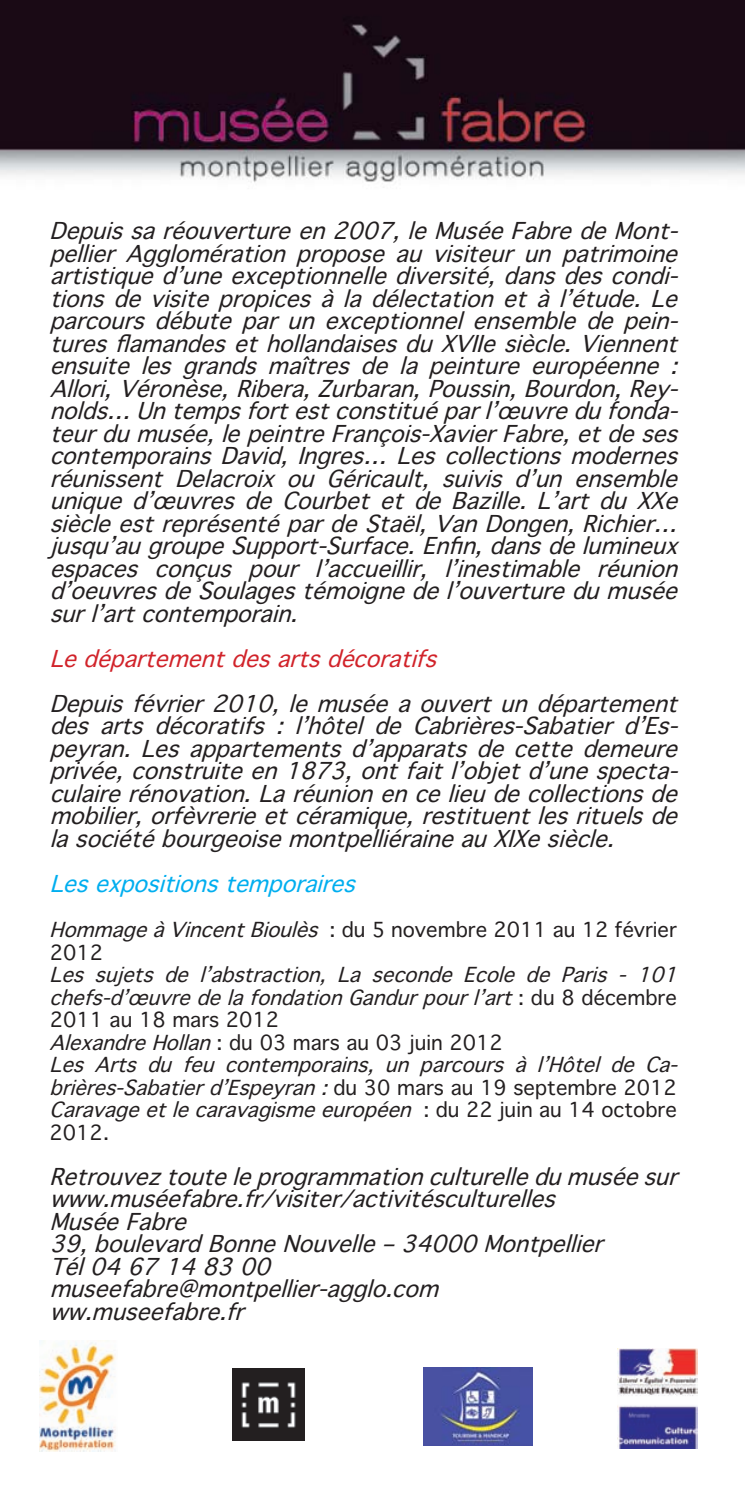
<style>
.page{position:relative;width:745px;height:1489px;background:#fff}
.page>*{position:absolute;margin:0;border:0;box-sizing:border-box;transform-origin:0 0}
.t1{font:italic 22.5px/22.5px "Thonburi";color:#231f20;text-align:justify}
.t2{font:italic 22.5px "Thonburi";color:#d1232a}
.t3{font:italic 22.5px "Thonburi";color:#00aeef}
.t4{font:italic 20px/22.5px "Thonburi";color:#231f20}
.t5{font:20px/22.5px "Thonburi";color:#231f20}
.s1{font-style:italic}
.s2{font-style:normal}
</style>
<div class="page">
<img style="left:0;top:0;width:744px;height:183px">
<img style="left:232px;top:1368px;width:72px;height:72px">
<img style="left:39px;top:1340px;width:77px;height:110px">
<img style="left:617px;top:1348px;width:80px;height:100px">
<img style="left:423px;top:1367px;width:108px;height:78px">
<p class="t1" style="left:50px;top:219px;width:638px">Depuissaréouvertureen2007,leMuséeFabredeMont&shy;pellier Agglomération propose au visiteur un patrimoine artistiqued’uneexceptionnellediversité,dansdescondi&shy;tionsdevisitepropicesàladélectationetàl’étude.Le parcoursdébuteparunexceptionnelensembledepein&shy;turesflamandesethollandaisesduXVIIesiècle.Viennent ensuite les grands maîtres de la peinture européenne :<br>Allori,Véronèse,Ribera,Zurbaran,Poussin,Bourdon,Rey&shy;nolds… Untempsfortestconstituéparl’œuvredufonda&shy;teurdumusée,lepeintreFrançois-XavierFabre,etdeses contemporainsDavid,Ingres… Lescollectionsmodernes réunissent Delacroix ou Géricault, suivis d’un ensemble uniqued’œuvresdeCourbetetdeBazille.L’artduXXe siècleestreprésentépardeStaël,VanDongen,Richier… jusqu’augroupeSupport-Surface.Enfin,dansdelumineux espaces conçus pour l’accueillir, l’inestimable réunion d’oeuvresdeSoulagestémoignedel’ouverturedumusée surl’artcontemporain.</p>
<p class="t2" style="left:50px;top:640px;width:397px">Ledépartementdesartsdécoratifs</p>
<p class="t1" style="left:50px;top:692px;width:638px">Depuisfévrier2010,lemuséeaouvertundépartement des arts décoratifs : l’hôtel de Cabrières-Sabatier d’Es&shy;peyran.Lesappartementsd’apparatsdecettedemeure privée,construiteen1873,ontfaitl’objetd’unespecta&shy;culairerénovation.Laréunionencelieudecollectionsde mobilier,orfèvrerieetcéramique,restituentlesrituelsde lasociétébourgeoisemontpelliéraineauXIXesiècle.</p>
<p class="t3" style="left:50px;top:865px;width:316px">Lesexpositionstemporaires</p>
<p class="t5" style="left:50px;top:918px;width:628px"><span class="s1">HommageàVincentBioulès</span> : du 5 novembre 2011 au 12 février<br>2012</p>
<p class="t4" style="left:50px;top:963px;width:637px">Les sujets de l’abstraction, La seconde Ecole de Paris - 101 chefs-d’œuvredelafondationGandurpourl’art<span class="s2">: d u 8 d é c e m b r e 2011 au 18 mars 2012<br></span>AlexandreHollan<span class="s2">: d u 0 3 m a r s a u 0 3 j u i n 2 0 1 2<br></span>Les Arts du feu contemporains, un parcours à l’Hôtel de Ca&shy;brières-Sabatierd’Espeyran:<span class="s2">d u 3 0 m a r s a u 1 9 s e p t e m b r e 2 0 1 2<br></span>Caravageetlecaravagismeeuropéen <span class="s2">: d u 2 2 j u i n a u 1 4 o c t o b r e 2012.</span></p>
<p class="t1" style="left:50px;top:1164px;width:638px;text-align:left">Retrouveztouteleprogrammationculturelledumuséesur www.muséefabre.fr/visiter/activitésculturelles MuséeFabre 39,boulevardBonneNouvelle–34000Montpellier Tél0467148300<br>museefabre@montpellier-agglo.com<br>ww.museefabre.fr</p>
</div>
